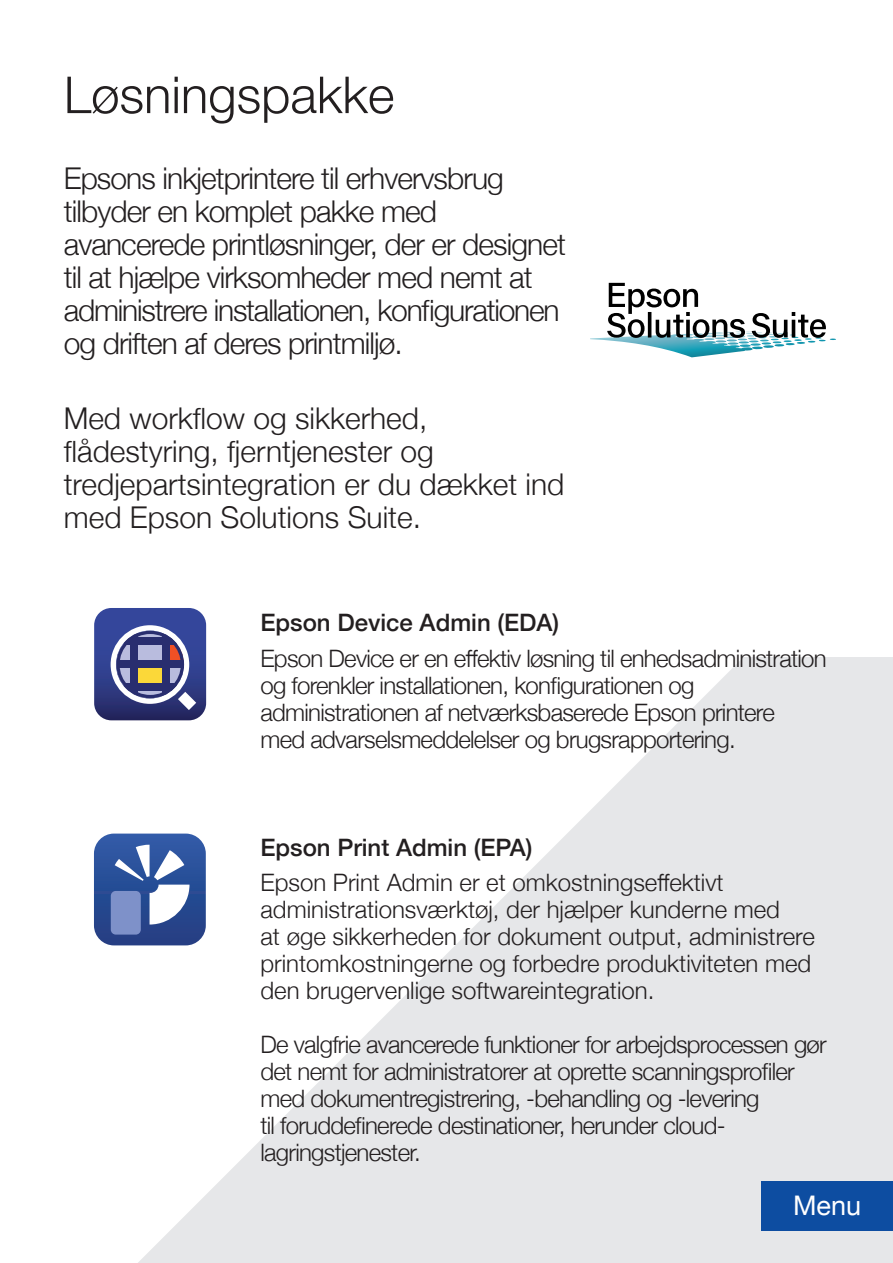
<style>
.page{position:relative;width:893px;height:1263px;background:#fff}
.page>*{position:absolute;margin:0;border:0;box-sizing:border-box;transform-origin:0 0}
.t1{font:300 51px "Helvetica Neue";color:#231f20}
.t2{font:300 30px/33px "Helvetica Neue";letter-spacing:-.03em;color:#231f20}
.t3{font:300 30px/33px "Helvetica Neue";color:#231f20}
.t4{font:27px "Helvetica Neue";color:#fff}
.t5{font:300 24px/27px "Helvetica Neue";letter-spacing:-.03em;color:#231f20}
.t6{font:300 24px/27px "Helvetica Neue";color:#231f20}
.t7{font:500 24px "Helvetica Neue";color:#231f20}
</style>
<div class="page">
<svg style="left:108px;top:657px;width:785px;height:606px;fill:#e6e7e9"></svg>
<svg style="left:94px;top:833px;width:112px;height:112px"></svg>
<svg style="left:94px;top:608px;width:112px;height:112px;background:#5a6095"></svg>
<svg style="left:590px;top:283px;width:246px;height:74px"></svg>
<div style="left:761px;top:1181px;width:132px;height:50px;background:#0d4da1"></div>
<p class="t1" style="left:64px;top:54px;width:332px">Løsningspakke</p>
<p class="t2" style="left:64px;top:159px;width:504px">Epsons inkjetprintere til erhvervsbrug tilbyder en komplet pakke med avancerede printløsninger, der er designet til at hjælpe virksomheder med nemt at administrere installationen, konfigurationen og driften af deres printmiljø.</p>
<p class="t3" style="left:64px;top:400px;width:502px">Med workflow og sikkerhed, flådestyring, fjerntjenester og tredjepartsintegration er du dækket ind med Epson Solutions Suite.</p>
<p class="t7" style="left:260px;top:603px;width:300px">Epson Device Admin (EDA)</p>
<p class="t5" style="left:260px;top:643px;width:568px">Epson Device er en effektiv løsning til enhedsadministration og forenkler installationen, konfigurationen og administrationen af netværksbaserede Epson printere<br>med advarselsmeddelelser og brugsrapportering.</p>
<p class="t7" style="left:260px;top:828px;width:274px">Epson Print Admin (EPA)</p>
<p class="t6" style="left:260px;top:868px;width:556px">Epson Print Admin er et omkostningseffektivt administrationsværktøj, der hjælper kunderne med<br>at øge sikkerheden for dokument output, administrere printomkostningerne og forbedre produktiviteten med den brugervenlige softwareintegration.</p>
<p class="t5" style="left:260px;top:1030px;width:568px">De valgfrie avancerede funktioner for arbejdsprocessen gør det nemt for administratorer at oprette scanningsprofiler med dokumentregistrering, -behandling og -levering<br>til foruddefinerede destinationer, herunder cloud&shy;lagringstjenester.</p>
<p class="t4" style="left:793px;top:1186px;width:70px">Menu</p>
</div>
